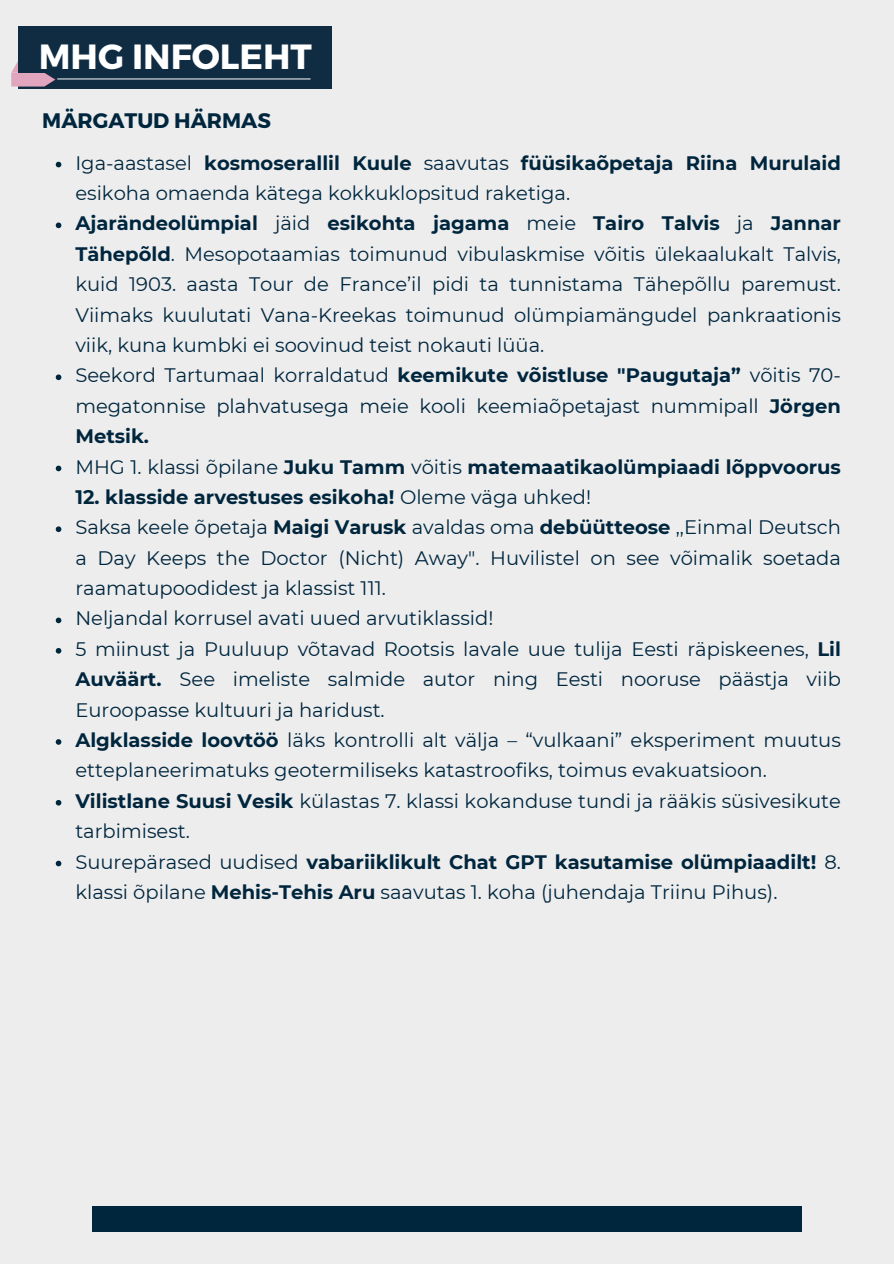
<style>
.page{position:relative;width:894px;height:1264px;background:#fff}
.page>*{position:absolute;margin:0;border:0;box-sizing:border-box;transform-origin:0 0}
.t1{font:700 34.95px "Montserrat";color:#fff}
.t2{font:700 21px "Montserrat";color:#00263e}
.t3{font:19.5px/30.3px "Montserrat";color:#00263e}
.s1{font-weight:700}
</style>
<div class="page">
<div style="left:0;top:0;width:893px;height:1263px;background:#ededed"></div>
<div style="left:18px;top:27px;width:314px;height:62px;background:#102c43"></div>
<svg style="left:11px;top:61px;width:44px;height:26px"></svg>
<hr style="left:57px;top:78px;width:253px;height:1px;background:#fff">
<div style="left:92px;top:1205px;width:709px;height:26px;background:#00263e"></div>
<svg style="left:56px;top:162px;width:5px;height:5px"></svg>
<svg style="left:56px;top:222px;width:5px;height:6px"></svg>
<svg style="left:56px;top:374px;width:5px;height:6px"></svg>
<svg style="left:56px;top:465px;width:5px;height:6px"></svg>
<svg style="left:56px;top:526px;width:5px;height:6px"></svg>
<svg style="left:56px;top:617px;width:5px;height:6px"></svg>
<svg style="left:56px;top:648px;width:5px;height:5px"></svg>
<svg style="left:56px;top:739px;width:5px;height:5px"></svg>
<svg style="left:56px;top:800px;width:5px;height:5px"></svg>
<svg style="left:56px;top:860px;width:5px;height:6px"></svg>
<h1 class="t1" style="left:39px;top:34px;width:274px">MHG INFOLEHT</h1>
<p class="t2" style="left:42px;top:107px;width:230px">MÄRGATUD HÄRMAS</p>
<p class="t3" style="left:75px;top:147px;width:766px">Iga-aastasel <span class="s1">kosmoserallil Kuule</span> saavutas <span class="s1">füüsikaõpetaja Riina Murulaid </span>esikoha omaenda kätega kokkuklopsitud raketiga.<br><span class="s1">Ajarändeolümpial</span> jäid <span class="s1">esikohta jagama</span> meie <span class="s1">Tairo Talvis</span> ja <span class="s1">Jannar Tähepõld</span>. Mesopotaamias toimunud vibulaskmise võitis ülekaalukalt Talvis, kuid 1903. aasta Tour de France’il pidi ta tunnistama Tähepõllu paremust.<br>Viimaks kuulutati Vana-Kreekas toimunud olümpiamängudel pankraationis viik, kuna kumbki ei soovinud teist nokauti lüüa.<br>Seekord Tartumaal korraldatud <span class="s1">keemikute võistluse "Paugutaja”</span> võitis 70- megatonnise plahvatusega meie kooli keemiaõpetajast nummipall <span class="s1">Jörgen Metsik.<br></span>MHG 1. klassi õpilane <span class="s1">Juku Tamm</span> võitis <span class="s1">matemaatikaolümpiaadi lõppvoorus</span></p>
<p class="t3" style="left:75px;top:482px;width:766px"><span class="s1">12. klasside arvestuses esikoha!</span> Oleme väga uhked!<br>Saksa keele õpetaja <span class="s1">Maigi Varusk</span> avaldas oma <span class="s1">debüütteose</span> ,,Einmal Deutsch a Day Keeps the Doctor (Nicht) Away". Huvilistel on see võimalik soetada raamatupoodidest ja klassist 111.<br>Neljandal korrusel avati uued arvutiklassid!<br>5 miinust ja Puuluup võtavad Rootsis lavale uue tulija Eesti räpiskeenes, <span class="s1">Lil Auväärt.</span> See imeliste salmide autor ning Eesti nooruse päästja viib Euroopasse kultuuri ja haridust.<br><span class="s1">Algklasside loovtöö</span> läks kontrolli alt välja – “vulkaani” eksperiment muutus etteplaneerimatuks geotermiliseks katastroofiks, toimus evakuatsioon.<br><span class="s1">Vilistlane Suusi Vesik</span> külastas 7. klassi kokanduse tundi ja rääkis süsivesikute tarbimisest.<br>Suurepärased uudised <span class="s1">vabariiklikult Chat GPT kasutamise olümpiaadilt!</span> 8. klassi õpilane <span class="s1">Mehis-Tehis Aru</span> saavutas 1. koha (juhendaja Triinu Pihus).</p>
</div>
